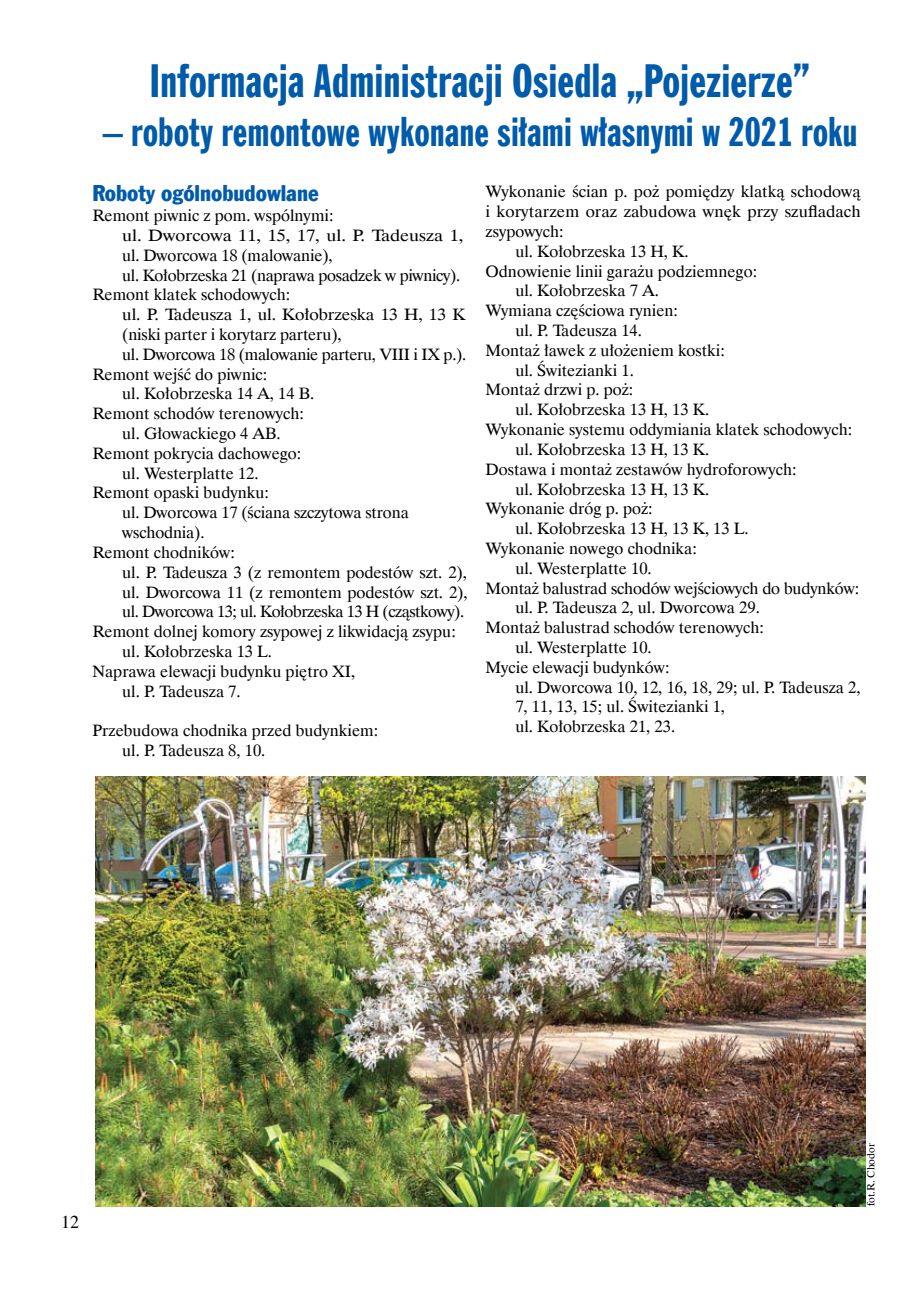
<style>
.page{position:relative;width:906px;height:1289px;background:#fff}
.page>*{position:absolute;margin:0;border:0;box-sizing:border-box;transform-origin:0 0}
.t1{font:46.5px "Frank Goth X Cn EU";color:#005bab}
.t2{font:40.5px "Frank Goth X Cn EU";color:#005bab}
.t3{font:22.5px "Frank Goth Cn EU";color:#005bab}
.t4{font:18px "Times";color:#000}
.t5{font:16.5px/19.8px "Dutch 801 EU";color:#000}
.t6{font:16.5px "Dutch 801 EU";letter-spacing:-.02em;color:#000}
.t7{font:16.5px "Dutch 801 EU";letter-spacing:-.03em;color:#000}
.t8{font:16.5px "Dutch 801 EU";color:#000;scale:1.06 1}
.t9{font:16.5px "Dutch 801 EU";color:#000;scale:1.11 1}
.t10{font:10.5px "Dutch 801 EU";color:#000}
</style>
<div class="page">
<img style="left:96px;top:776px;width:769px;height:430px">
<h1 class="t1" style="left:150px;top:53px;width:662px">Informacja Administracji Osiedla „Pojezierze”</h1>
<h2 class="t2" style="left:103px;top:107px;width:756px">– roboty remontowe wykonane siłami własnymi w 2021 roku</h2>
<h3 class="t3" style="left:92px;top:179px;width:228px">Roboty ogólnobudowlane</h3>
<p class="t5" style="left:92px;top:206px;width:243px">Remont piwnic z pom. wspólnymi:</p>
<p class="t9" style="left:122px;top:225px;width:309px">ul. Dworcowa 11, 15, 17, ul. P. Tadeusza 1,</p>
<p class="t5" style="left:122px;top:245px;width:212px">ul. Dworcowa 18 (malowanie),</p>
<p class="t6" style="left:122px;top:265px;width:340px">ul. Kołobrzeska 21 (naprawa posadzek w piwnicy).</p>
<p class="t5" style="left:92px;top:285px;width:199px">Remont klatek schodowych:</p>
<p class="t8" style="left:122px;top:304px;width:325px">ul. P. Tadeusza 1, ul. Kołobrzeska 13 H, 13 K</p>
<p class="t5" style="left:122px;top:325px;width:221px">(niski parter i korytarz parteru),</p>
<p class="t6" style="left:122px;top:344px;width:345px">ul. Dworcowa 18 (malowanie parteru, VIII i IX p.).</p>
<p class="t5" style="left:92px;top:364px;width:176px">Remont wejść do piwnic:</p>
<p class="t5" style="left:122px;top:384px;width:193px">ul. Kołobrzeska 14 A, 14 B.</p>
<p class="t5" style="left:92px;top:404px;width:213px">Remont schodów terenowych:</p>
<p class="t5" style="left:122px;top:424px;width:160px">ul. Głowackiego 4 AB.</p>
<p class="t5" style="left:92px;top:443px;width:210px">Remont pokrycia dachowego:</p>
<p class="t5" style="left:122px;top:463px;width:138px">ul. Westerplatte 12.</p>
<p class="t5" style="left:92px;top:483px;width:178px">Remont opaski budynku:</p>
<p class="t5" style="left:122px;top:503px;width:288px">ul. Dworcowa 17 (ściana szczytowa strona</p>
<p class="t5" style="left:122px;top:523px;width:84px">wschodnia).</p>
<p class="t5" style="left:92px;top:542px;width:144px">Remont chodników:</p>
<p class="t5" style="left:122px;top:562px;width:346px">ul. P. Tadeusza 3 (z remontem podestów szt. 2),</p>
<p class="t5" style="left:122px;top:582px;width:347px">ul. Dworcowa 11 (z remontem podestów szt. 2),</p>
<p class="t7" style="left:122px;top:601px;width:343px">ul. Dworcowa 13; ul. Kołobrzeska 13 H (cząstkowy).</p>
<p class="t5" style="left:92px;top:622px;width:365px">Remont dolnej komory zsypowej z likwidacją zsypu:</p>
<p class="t5" style="left:122px;top:641px;width:151px">ul. Kołobrzeska 13 L.</p>
<p class="t5" style="left:92px;top:661px;width:264px">Naprawa elewacji budynku piętro XI,</p>
<p class="t5" style="left:122px;top:681px;width:120px">ul. P. Tadeusza 7.</p>
<p class="t5" style="left:122px;top:721px;width:257px;text-indent:-30px">Przebudowa chodnika przed budynkiem: ul. P. Tadeusza 8, 10.</p>
<p class="t5" style="left:485px;top:182px;width:377px">Wykonanie ścian p. poż pomiędzy klatką schodową</p>
<p class="t5" style="left:485px;top:202px;width:377px">i korytarzem oraz zabudowa wnęk przy szufladach</p>
<p class="t5" style="left:485px;top:222px;width:80px">zsypowych:</p>
<p class="t5" style="left:515px;top:241px;width:175px">ul. Kołobrzeska 13 H, K.</p>
<p class="t5" style="left:485px;top:261px;width:273px">Odnowienie linii garażu podziemnego:</p>
<p class="t5" style="left:515px;top:281px;width:145px">ul. Kołobrzeska 7 A.</p>
<p class="t5" style="left:485px;top:301px;width:194px">Wymiana częściowa rynien:</p>
<p class="t5" style="left:515px;top:321px;width:128px">ul. P. Tadeusza 14.</p>
<p class="t5" style="left:485px;top:340px;width:241px">Montaż ławek z ułożeniem kostki:</p>
<p class="t5" style="left:515px;top:360px;width:120px">ul. Świtezianki 1.</p>
<p class="t5" style="left:485px;top:380px;width:149px">Montaż drzwi p. poż:</p>
<p class="t5" style="left:515px;top:400px;width:195px">ul. Kołobrzeska 13 H, 13 K.</p>
<p class="t5" style="left:485px;top:420px;width:368px">Wykonanie systemu oddymiania klatek schodowych:</p>
<p class="t5" style="left:515px;top:439px;width:195px">ul. Kołobrzeska 13 H, 13 K.</p>
<p class="t5" style="left:485px;top:459px;width:312px">Dostawa i montaż zestawów hydroforowych:</p>
<p class="t5" style="left:515px;top:479px;width:195px">ul. Kołobrzeska 13 H, 13 K.</p>
<p class="t5" style="left:485px;top:499px;width:169px">Wykonanie dróg p. poż:</p>
<p class="t5" style="left:515px;top:519px;width:235px">ul. Kołobrzeska 13 H, 13 K, 13 L.</p>
<p class="t5" style="left:485px;top:538px;width:213px">Wykonanie nowego chodnika:</p>
<p class="t5" style="left:515px;top:558px;width:138px">ul. Westerplatte 10.</p>
<p class="t5" style="left:485px;top:578px;width:375px">Montaż balustrad schodów wejściowych do budynków:</p>
<p class="t5" style="left:515px;top:598px;width:246px">ul. P. Tadeusza 2, ul. Dworcowa 29.</p>
<p class="t5" style="left:485px;top:618px;width:280px">Montaż balustrad schodów terenowych:</p>
<p class="t5" style="left:515px;top:637px;width:138px">ul. Westerplatte 10.</p>
<p class="t5" style="left:485px;top:657px;width:185px">Mycie elewacji budynków:</p>
<p class="t5" style="left:515px;top:677px;width:347px">ul. Dworcowa 10, 12, 16, 18, 29; ul. P. Tadeusza 2,</p>
<p class="t5" style="left:515px;top:697px;width:211px">7, 11, 13, 15; ul. Świtezianki 1,</p>
<p class="t5" style="left:515px;top:717px;width:161px">ul. Kołobrzeska 21, 23.</p>
<p class="t4" style="left:61px;top:1204px;width:19px">12</p>
<p class="t10" style="left:864px;top:1206px;width:64px;rotate:-90deg">fot.R. Chodor</p>
</div>
